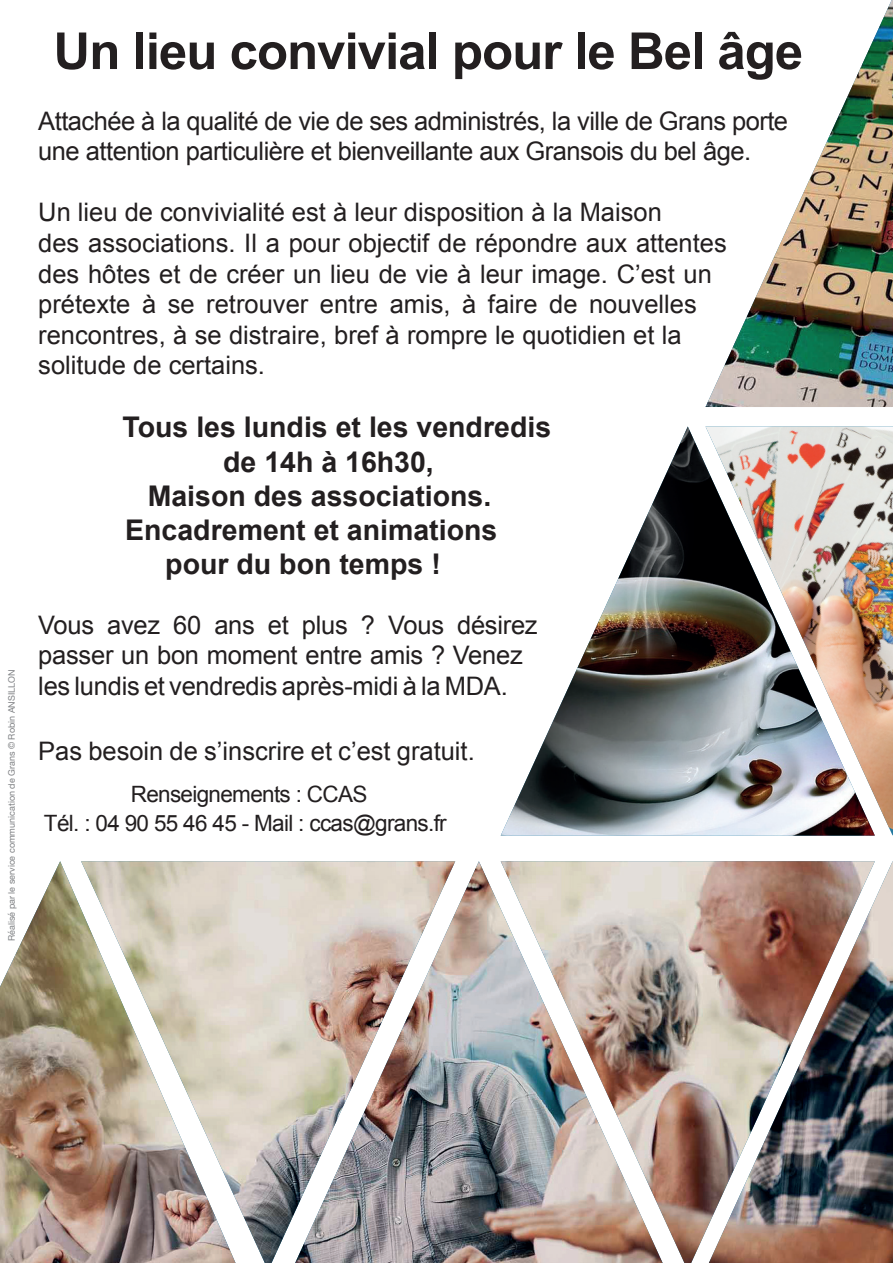
<style>
.page{position:relative;width:893px;height:1263px;background:#fff}
.page>*{position:absolute;margin:0;border:0;box-sizing:border-box;transform-origin:0 0}
.t1{font:700 51px "Arial";letter-spacing:-.02em;color:#231f20}
.t2{font:700 28.5px "Arial";color:#231f20}
.t3{font:25.5px/30.6px "Arial";color:#231f20}
.t4{font:25.5px/30.6px "Arial";letter-spacing:-.02em;color:#231f20}
.t5{font:22.5px/28.8px "Arial";letter-spacing:-.03em;color:#231f20;text-align:center}
.t6{font:9px "Helvetica Neue";color:#7e8083}
</style>
<div class="page">
<img style="left:705px;top:0;width:188px;height:407px">
<img style="left:875px;top:426px;width:18px;height:403px">
<img style="left:501px;top:426px;width:374px;height:410px">
<img style="left:875px;top:861px;width:18px;height:402px">
<img style="left:663px;top:861px;width:212px;height:402px">
<img style="left:455px;top:861px;width:208px;height:402px">
<img style="left:236px;top:861px;width:219px;height:402px">
<img style="left:0;top:861px;width:236px;height:402px">
<p class="t6" style="left:5px;top:941px;width:273px;rotate:-90deg">Réalisé par le service communication de Grans © Robin ANSILLON</p>
<h1 class="t1" style="left:53px;top:18px;width:751px">Un lieu convivial pour le Bel âge</h1>
<p class="t4" style="left:38px;top:106px;width:751px">Attachée à la qualité de vie de ses administrés, la ville de Grans porte une attention particulière et bienveillante aux Gransois du bel âge.</p>
<p class="t3" style="left:38px;top:197px;width:690px">Un lieu de convivialité est à leur disposition à la Maison<br>des associations. Il a pour objectif de répondre aux attentes des hôtes et de créer un lieu de vie à leur image. C’est un prétexte à se retrouver entre amis, à faire de nouvelles rencontres, à se distraire, bref à rompre le quotidien et la solitude de certains.</p>
<p class="t2" style="left:122px;top:409px;width:430px">Tous les lundis et les vendredis</p>
<p class="t2" style="left:223px;top:443px;width:212px">de 14h à 16h30,</p>
<p class="t2" style="left:148px;top:477px;width:345px">Maison des associations.</p>
<p class="t2" style="left:125px;top:511px;width:374px">Encadrement et animations</p>
<p class="t2" style="left:165px;top:545px;width:277px">pour du bon temps !</p>
<p class="t3" style="left:38px;top:610px;width:501px">Vous avez 60 ans et plus ? Vous désirez passer un bon moment entre amis ? Venez les lundis et vendredis après-midi à la MDA.</p>
<p class="t3" style="left:38px;top:736px;width:438px">Pas besoin de s’inscrire et c’est gratuit.</p>
<p class="t5" style="left:44px;top:780px;width:404px">Renseignements : CCAS<br>Tél. : 04 90 55 46 45 - Mail : ccas@grans.fr</p>
</div>
